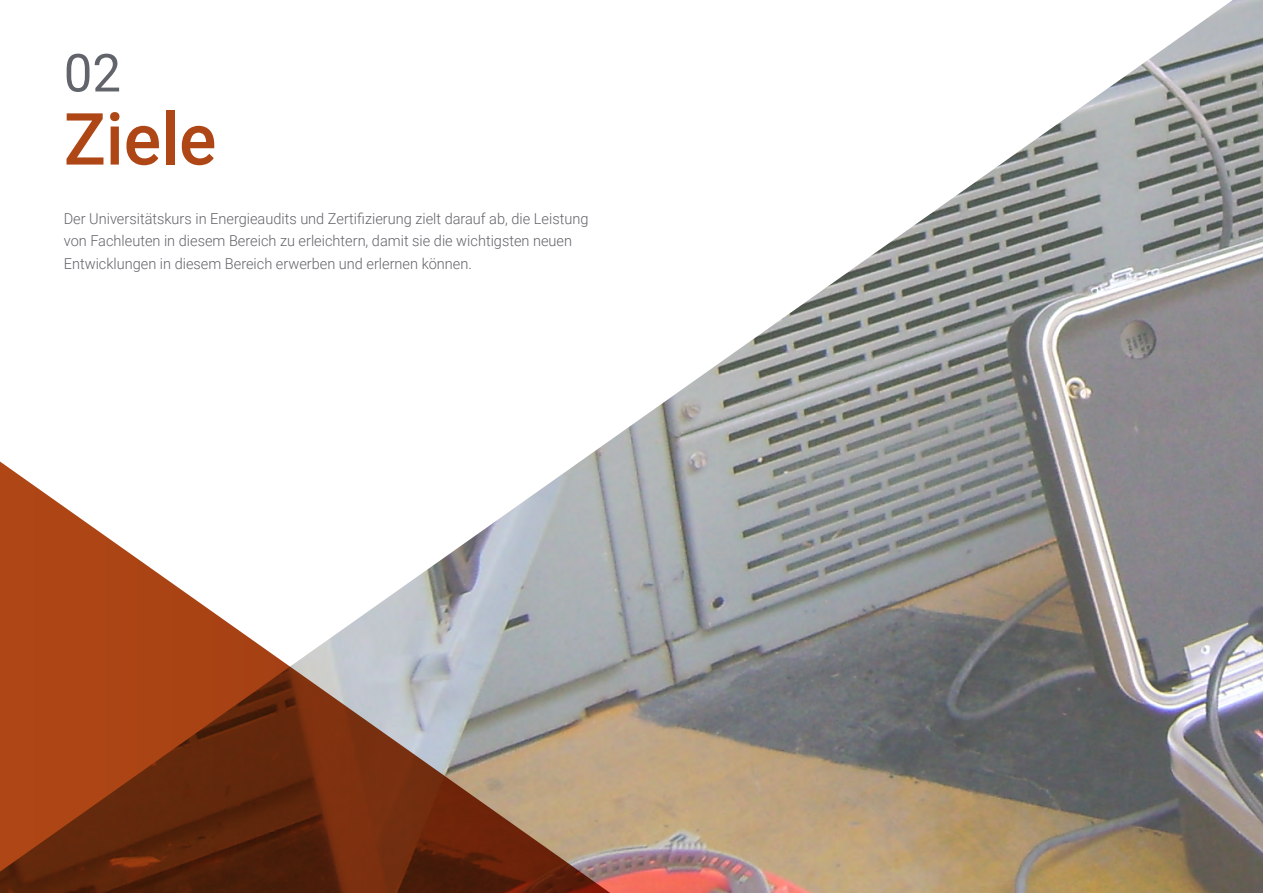
<style>
.page{position:relative;width:1263px;height:893px;background:#fff}
.page>*{position:absolute;margin:0;border:0;box-sizing:border-box;transform-origin:0 0}
.t1{font:500 72px "Roboto";color:#ae4615}
.t2{font:52.5px "Roboto";color:#61646a}
.t3{font:300 15px/22.5px "Roboto";color:#61646a}
</style>
<div class="page">
<img style="left:602px;top:0;width:661px;height:893px">
<svg style="left:0;top:446px;width:640px;height:447px"></svg>
<h2 class="t2" style="left:64px;top:36px;width:59px">02</h2>
<h1 class="t1" style="left:64px;top:89px;width:154px">Ziele</h1>
<p class="t3" style="left:64px;top:207px;width:526px">Der Universitätskurs in Energieaudits und Zertifizierung zielt darauf ab, die Leistung von Fachleuten in diesem Bereich zu erleichtern, damit sie die wichtigsten neuen<br>Entwicklungen in diesem Bereich erwerben und erlernen können.</p>
</div>
